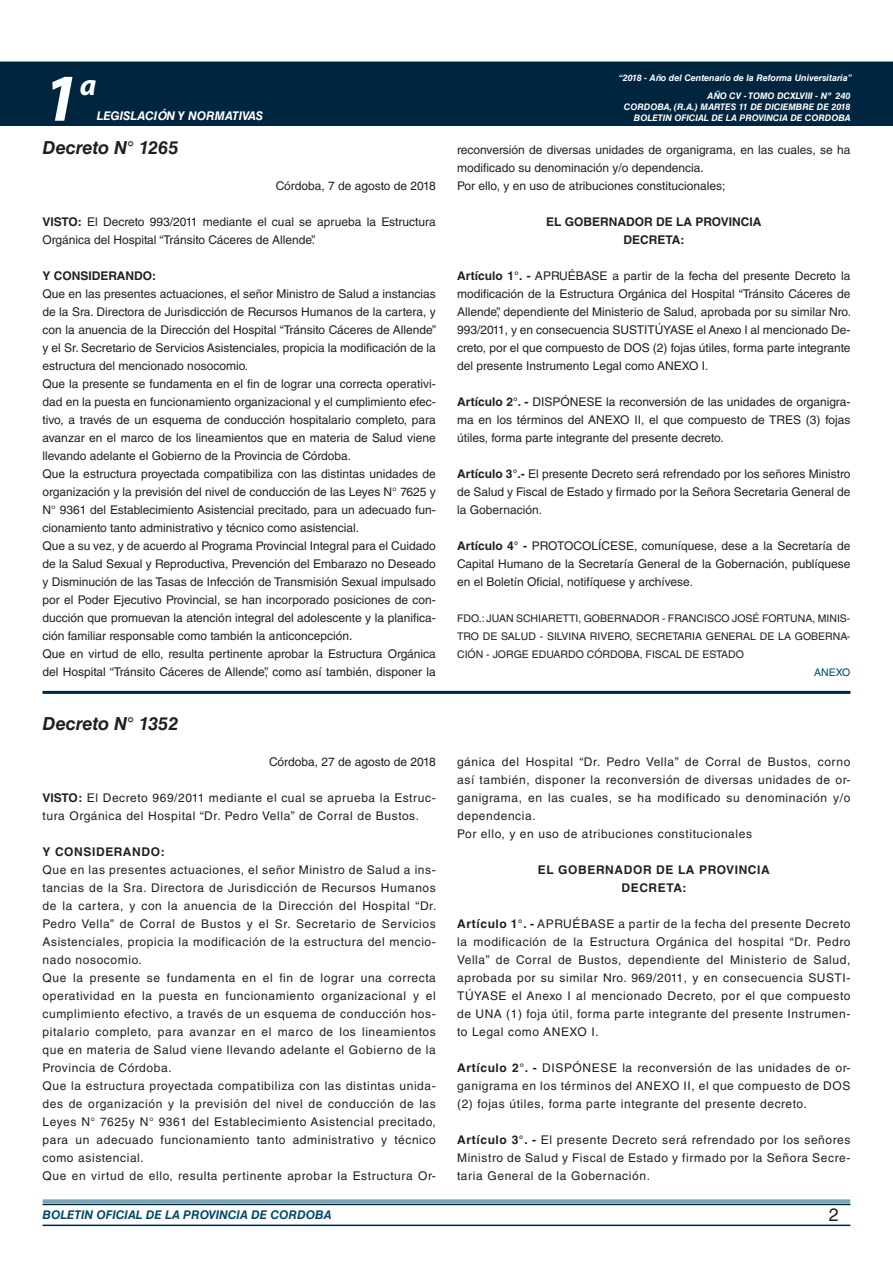
<style>
.page{position:relative;width:893px;height:1263px;background:#fff}
.page>*{position:absolute;margin:0;border:0;box-sizing:border-box;transform-origin:0 0}
.t1{font:italic 700 67.5px "Myriad Pro";color:#fff}
.t2{font:italic 700 30px "Myriad Pro";color:#fff}
.DOC__N{font:italic 700 18px "Helvetica LT Std";color:#231f20}
.t3{font:18px "Helvetica LT Std";color:#231f20}
.TEXTO_BASE{font:12px/18px "Helvetica LT Std";color:#231f20;text-align:justify}
.TEXTO_BASE-2{font:12px/18px "Helvetica LT Std";letter-spacing:.05em;color:#231f20}
.FECHA{font:12px "Helvetica LT Std";color:#231f20}
.t4{font:italic 700 12px "Helvetica LT Std";color:#004b6c}
.RESUELVE{font:700 12px "Helvetica LT Std";color:#231f20}
.RESUELVE-2{font:700 12px "Helvetica LT Std";letter-spacing:.05em;color:#231f20}
.t5{font:italic 700 12px "Helvetica LT Std";color:#fff}
.TEXTO_BASE-3{font:700 12px "Helvetica LT Std";letter-spacing:.015em;color:#231f20}
.TEXTO_BASE-4{font:700 12px "Helvetica LT Std";letter-spacing:.05em;color:#231f20}
.FIRMA{font:10.5px/18px "Helvetica LT Std";color:#231f20;text-align:justify}
.ANEXO{font:10.5px "Helvetica LT Std";color:#004b6c}
.t6{font:italic 700 9px/10.8px "Helvetica LT Std";color:#fff;text-align:right}
.s1{font-weight:700}
</style>
<div class="page">
<div style="left:0;top:61px;width:893px;height:6px;background:#73a5b8"></div>
<div style="left:0;top:62px;width:893px;height:64px;background:#00263f"></div>
<hr style="left:43px;top:1224px;width:807px;height:2px;background:#00263f">
<div style="left:42px;top:1198px;width:809px;height:8px;background:#fff;opacity:.75"></div>
<hr style="left:43px;top:691px;width:807px;height:3px;background:#00263f">
<h1 class="t1" style="left:43px;top:54px;width:38px">1</h1>
<h2 class="t2" style="left:80px;top:66px;width:18px">a</h2>
<p class="t5" style="left:97px;top:109px;width:168px">LEGISLACIÓN Y NORMATIVAS</p>
<p class="DOC__N" style="left:43px;top:136px;width:137px">Decreto N° 1265</p>
<p class="FECHA" style="left:276px;top:179px;width:162px">Córdoba, 7 de agosto de 2018</p>
<p class="TEXTO_BASE" style="left:43px;top:213px;width:395px"><span class="s1">VISTO:</span> El Decreto 993/2011 mediante el cual se aprueba la Estructura<br>Orgánica del Hospital “Tránsito Cáceres de Allende”.</p>
<p class="TEXTO_BASE-3" style="left:43px;top:268px;width:115px">Y CONSIDERANDO:</p>
<p class="TEXTO_BASE" style="left:43px;top:285px;width:395px">Que en las presentes actuaciones, el señor Ministro de Salud a instancias de la Sra. Directora de Jurisdicción de Recursos Humanos de la cartera, y con la anuencia de la Dirección del Hospital “Tránsito Cáceres de Allende” y el Sr. Secretario de Servicios Asistenciales, propicia la modificación de la estructura del mencionado nosocomio.</p>
<p class="TEXTO_BASE" style="left:43px;top:375px;width:395px">Que la presente se fundamenta en el fin de lograr una correcta operativi&shy;dad en la puesta en funcionamiento organizacional y el cumplimiento efec&shy;tivo, a través de un esquema de conducción hospitalario completo, para avanzar en el marco de los lineamientos que en materia de Salud viene llevando adelante el Gobierno de la Provincia de Córdoba.</p>
<p class="TEXTO_BASE" style="left:43px;top:465px;width:395px">Que la estructura proyectada compatibiliza con las distintas unidades de organización y la previsión del nivel de conducción de las Leyes N° 7625 y N° 9361 del Establecimiento Asistencial precitado, para un adecuado fun&shy;cionamiento tanto administrativo y técnico como asistencial.</p>
<p class="TEXTO_BASE" style="left:43px;top:537px;width:395px">Que a su vez, y de acuerdo al Programa Provincial Integral para el Cuidado de la Salud Sexual y Reproductiva, Prevención del Embarazo no Deseado y Disminución de las Tasas de Infección de Transmisión Sexual impulsado por el Poder Ejecutivo Provincial, se han incorporado posiciones de con&shy;ducción que promuevan la atención integral del adolescente y la planifica&shy;ción familiar responsable como también la anticoncepción.</p>
<p class="TEXTO_BASE" style="left:43px;top:645px;width:395px">Que en virtud de ello, resulta pertinente aprobar la Estructura Orgánica del Hospital “Tránsito Cáceres de Allende”, como así también, disponer la</p>
<p class="DOC__N" style="left:43px;top:712px;width:137px">Decreto N° 1352</p>
<p class="FECHA" style="left:269px;top:755px;width:168px">Córdoba, 27 de agosto de 2018</p>
<p class="TEXTO_BASE-2" style="left:43px;top:789px;width:395px"><span class="s1">VISTO:</span> El Decreto 969/2011 mediante el cual se aprueba la Estruc&shy;tura Orgánica del Hospital “Dr. Pedro Vella” de Corral de Bustos.</p>
<p class="TEXTO_BASE-4" style="left:43px;top:844px;width:124px">Y CONSIDERANDO:</p>
<p class="TEXTO_BASE" style="left:43px;top:861px;width:396px">Que en las presentes actuaciones, el señor Ministro de Salud a ins&shy;tancias de la Sra. Directora de Jurisdicción de Recursos Humanos de la cartera, y con la anuencia de la Dirección del Hospital “Dr.<br>Pedro Vella” de Corral de Bustos y el Sr. Secretario de Servicios Asistenciales, propicia la modificación de la estructura del mencio&shy;nado nosocomio.</p>
<p class="TEXTO_BASE" style="left:43px;top:969px;width:395px">Que la presente se fundamenta en el fin de lograr una correcta operatividad en la puesta en funcionamiento organizacional y el cumplimiento efectivo, a través de un esquema de conducción hos&shy;pitalario completo, para avanzar en el marco de los lineamientos que en materia de Salud viene llevando adelante el Gobierno de la Provincia de Córdoba.</p>
<p class="TEXTO_BASE" style="left:43px;top:1077px;width:395px">Que la estructura proyectada compatibiliza con las distintas unida&shy;des de organización y la previsión del nivel de conducción de las Leyes N° 7625y N° 9361 del Establecimiento Asistencial precitado, para un adecuado funcionamiento tanto administrativo y técnico como asistencial.</p>
<p class="TEXTO_BASE-2" style="left:43px;top:1167px;width:395px">Que en virtud de ello, resulta pertinente aprobar la Estructura Or-</p>
<p class="t6" style="left:619px;top:72px;width:235px">“2018 - Año del Centenario de la Reforma Universitaria”</p>
<p class="t6" style="left:624px;top:91px;width:228px">AÑO CV - TOMO DCXLVIII - Nº 240<br>CORDOBA, (R.A.) MARTES 11 DE DICIEMBRE DE 2018<br>BOLETIN OFICIAL DE LA PROVINCIA DE CORDOBA</p>
<p class="TEXTO_BASE" style="left:457px;top:141px;width:395px">reconversión de diversas unidades de organigrama, en las cuales, se ha modificado su denominación y/o dependencia.</p>
<p class="TEXTO_BASE" style="left:457px;top:177px;width:270px">Por ello, y en uso de atribuciones constitucionales;</p>
<p class="RESUELVE" style="left:546px;top:214px;width:217px">EL GOBERNADOR DE LA PROVINCIA</p>
<p class="RESUELVE" style="left:624px;top:232px;width:62px">DECRETA:</p>
<p class="TEXTO_BASE" style="left:457px;top:267px;width:395px"><span class="s1">Artículo 1°. -</span> APRUÉBASE a partir de la fecha del presente Decreto la modificación de la Estructura Orgánica del Hospital “Tránsito Cáceres de Allende”, dependiente del Ministerio de Salud, aprobada por su similar Nro.<br>993/2011, y en consecuencia SUSTITÚYASE el Anexo I al mencionado De&shy;creto, por el que compuesto de DOS (2) fojas útiles, forma parte integrante del presente Instrumento Legal como ANEXO I.</p>
<p class="TEXTO_BASE" style="left:457px;top:393px;width:395px"><span class="s1">Artículo 2°. -</span> DISPÓNESE la reconversión de las unidades de organigra&shy;ma en los términos del ANEXO II, el que compuesto de TRES (3) fojas útiles, forma parte integrante del presente decreto.</p>
<p class="TEXTO_BASE" style="left:457px;top:465px;width:395px"><span class="s1">Artículo 3°.-</span> El presente Decreto será refrendado por los señores Ministro de Salud y Fiscal de Estado y firmado por la Señora Secretaria General de la Gobernación.</p>
<p class="TEXTO_BASE" style="left:457px;top:537px;width:395px"><span class="s1">Artículo 4° -</span> PROTOCOLÍCESE, comuníquese, dese a la Secretaría de Capital Humano de la Secretaría General de la Gobernación, publíquese en el Boletín Oficial, notifíquese y archívese.</p>
<p class="FIRMA" style="left:457px;top:609px;width:395px">FDO.: JUAN SCHIARETTI, GOBERNADOR - FRANCISCO JOSÉ FORTUNA, MINIS-TRO DE SALUD - SILVINA RIVERO, SECRETARIA GENERAL DE LA GOBERNA-CIÓN - JORGE EDUARDO CÓRDOBA, FISCAL DE ESTADO</p>
<p class="ANEXO" style="left:814px;top:666px;width:38px">ANEXO</p>
<p class="TEXTO_BASE" style="left:457px;top:753px;width:395px">gánica del Hospital “Dr. Pedro Vella” de Corral de Bustos, corno así también, disponer la reconversión de diversas unidades de or&shy;ganigrama, en las cuales, se ha modificado su denominación y/o dependencia.</p>
<p class="TEXTO_BASE-2" style="left:457px;top:825px;width:296px">Por ello, y en uso de atribuciones constitucionales</p>
<p class="RESUELVE-2" style="left:538px;top:862px;width:233px">EL GOBERNADOR DE LA PROVINCIA</p>
<p class="RESUELVE-2" style="left:621px;top:880px;width:67px">DECRETA:</p>
<p class="TEXTO_BASE" style="left:457px;top:915px;width:395px"><span class="s1">Artículo 1°. -</span> APRUÉBASE a partir de la fecha del presente Decreto la modificación de la Estructura Orgánica del hospital “Dr. Pedro Vella” de Corral de Bustos, dependiente del Ministerio de Salud, aprobada por su similar Nro. 969/2011, y en consecuencia SUSTI-TÚYASE el Anexo I al mencionado Decreto, por el que compuesto de UNA (1) foja útil, forma parte integrante del presente Instrumen&shy;to Legal como ANEXO I.</p>
<p class="TEXTO_BASE" style="left:457px;top:1059px;width:395px"><span class="s1">Artículo 2°. -</span> DISPÓNESE la reconversión de las unidades de or&shy;ganigrama en los términos del ANEXO II, el que compuesto de DOS (2) fojas útiles, forma parte integrante del presente decreto.</p>
<p class="TEXTO_BASE" style="left:457px;top:1131px;width:395px"><span class="s1">Artículo 3°. -</span> El presente Decreto será refrendado por los señores Ministro de Salud y Fiscal de Estado y firmado por la Señora Secre&shy;taria General de la Gobernación.</p>
<p class="t4" style="left:43px;top:1208px;width:290px">BOLETIN OFICIAL DE LA PROVINCIA DE CORDOBA</p>
<p class="t3" style="left:829px;top:1204px;width:12px">2</p>
</div>
